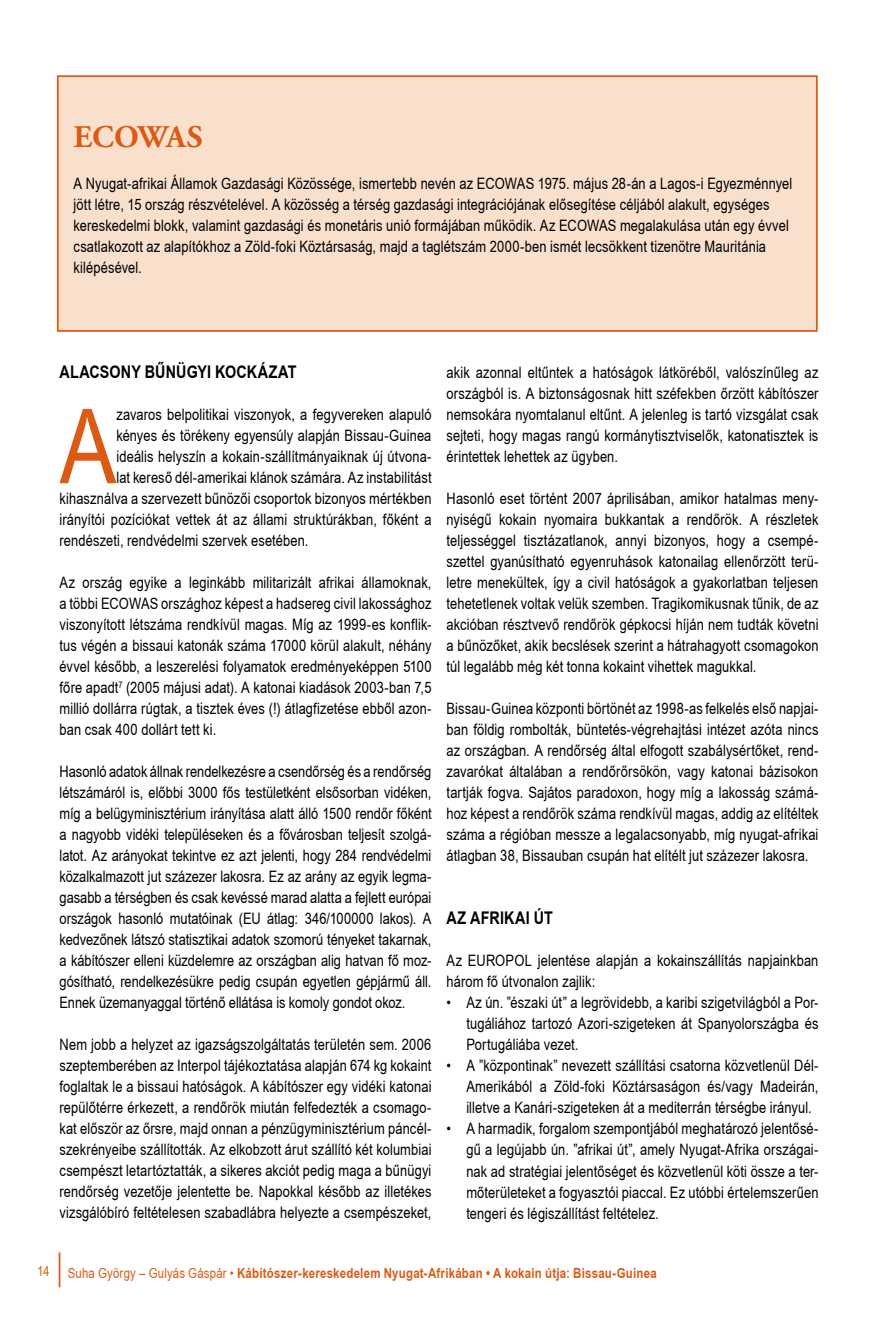
<style>
.page{position:relative;width:893px;height:1340px;background:#fff}
.page>*{position:absolute;margin:0;border:0;box-sizing:border-box;transform-origin:0 0}
.t1{font:103.77px "Arial Narrow Hu Normal";color:#db5b14}
.t2{font:700 31.5px "Adobe Garamond Pro";color:#db5b14}
.t3{font:700 17.5px "Arial Narrow Hu";letter-spacing:.01em;color:#000}
.t4{font:15.75px/21px "Arial Narrow Hu Normal";letter-spacing:.005em;color:#000;text-align:justify}
.t5{font:700 14px "Arial Narrow Hu";letter-spacing:.015em;color:#db5b14}
.t6{font:14px "Arial Narrow Hu Normal";color:#db5b14}
.s1{font-family:"Arial Narrow Hu Normal";font-weight:400}
</style>
<div class="page">
<hr style="left:59px;top:1252px;width:1px;height:35px;background:#db5b14">
<div style="left:58px;top:76px;width:759px;height:255px;background:#f9e0cd"></div>
<div style="left:57px;top:75px;width:761px;height:257px;border:2px solid #db5b14"></div>
<h2 class="t2" style="left:74px;top:119px;width:131px">ECOWAS</h2>
<p class="t4" style="left:74px;top:172px;width:720px;text-align:left">A Nyugat-afrikai Államok Gazdasági Közössége, ismertebb nevén az ECOWAS 1975. május 28-án a Lagos-i Egyezménnyel jött létre, 15 ország részvételével. A közösség a térség gazdasági integrációjának elősegítése céljából alakult, egységes kereskedelmi blokk, valamint gazdasági és monetáris unió formájában működik. Az ECOWAS megalakulása után egy évvel csatlakozott az alapítókhoz a Zöld-foki Köztársaság, majd a taglétszám 2000-ben ismét lecsökkent tizenötre Mauritánia kilépésével.</p>
<p class="t3" style="left:60px;top:359px;width:229px">Alacsony bűnügyi kockázat</p>
<h1 class="t1" style="left:60px;top:370px;width:58px">A</h1>
<p class="t4" style="left:116px;top:403px;width:317px">zavaros belpolitikai viszonyok, a fegyvereken alapuló</p>
<p class="t4" style="left:116px;top:424px;width:317px">kényes és törékeny egyensúly alapján Bissau-Guinea</p>
<p class="t4" style="left:116px;top:445px;width:317px">ideális helyszín a kokain-szállítmányaiknak új útvona-</p>
<p class="t4" style="left:116px;top:466px;width:317px">lat kereső dél-amerikai klánok számára. Az instabilitást</p>
<p class="t4" style="left:60px;top:487px;width:373px">kihasználva a szervezett bűnözői csoportok bizonyos mértékben</p>
<p class="t4" style="left:60px;top:508px;width:373px">irányítói pozíciókat vettek át az állami struktúrákban, főként a</p>
<p class="t4" style="left:60px;top:529px;width:251px">rendészeti, rendvédelmi szervek esetében.</p>
<p class="t4" style="left:60px;top:571px;width:374px">Az ország egyike a leginkább militarizált afrikai államoknak, a többi ECOWAS országhoz képest a hadsereg civil lakossághoz viszonyított létszáma rendkívül magas. Míg az 1999-es konflik&shy;tus végén a bissaui katonák száma 17000 körül alakult, néhány évvel később, a leszerelési folyamatok eredményeképpen 5100 főre apadt<sup>7</sup> (2005 májusi adat). A katonai kiadások 2003-ban 7,5 millió dollárra rúgtak, a tisztek éves (!) átlagfizetése ebből azon&shy;ban csak 400 dollárt tett ki.</p>
<p class="t4" style="left:60px;top:760px;width:374px">Hasonló adatok állnak rendelkezésre a csendőrség és a rendőrség létszámáról is, előbbi 3000 fős testületként elsősorban vidéken, míg a belügyminisztérium irányítása alatt álló 1500 rendőr főként a nagyobb vidéki településeken és a fővárosban teljesít szolgá&shy;latot. Az arányokat tekintve ez azt jelenti, hogy 284 rendvédelmi közalkalmazott jut százezer lakosra. Ez az arány az egyik legma&shy;gasabb a térségben és csak kevéssé marad alatta a fejlett európai országok hasonló mutatóinak (EU átlag: 346/100000 lakos). A kedvezőnek látszó statisztikai adatok szomorú tényeket takarnak, a kábítószer elleni küzdelemre az országban alig hatvan fő moz&shy;gósítható, rendelkezésükre pedig csupán egyetlen gépjármű áll.<br>Ennek üzemanyaggal történő ellátása is komoly gondot okoz.</p>
<p class="t4" style="left:60px;top:1033px;width:374px">Nem jobb a helyzet az igazságszolgáltatás területén sem. 2006 szeptemberében az Interpol tájékoztatása alapján 674 kg kokaint foglaltak le a bissaui hatóságok. A kábítószer egy vidéki katonai repülőtérre érkezett, a rendőrök miután felfedezték a csomago&shy;kat először az őrsre, majd onnan a pénzügyminisztérium páncél&shy;szekrényeibe szállították. Az elkobzott árut szállító két kolumbiai csempészt letartóztatták, a sikeres akciót pedig maga a bűnügyi rendőrség vezetője jelentette be. Napokkal később az illetékes vizsgálóbíró feltételesen szabadlábra helyezte a csempészeket,</p>
<p class="t4" style="left:446px;top:361px;width:374px">akik azonnal eltűntek a hatóságok látköréből, valószínűleg az országból is. A biztonságosnak hitt széfekben őrzött kábítószer nemsokára nyomtalanul eltűnt. A jelenleg is tartó vizsgálat csak sejteti, hogy magas rangú kormánytisztviselők, katonatisztek is érintettek lehettek az ügyben.</p>
<p class="t4" style="left:446px;top:487px;width:374px">Hasonló eset történt 2007 áprilisában, amikor hatalmas men - nyiségű kokain nyomaira bukkantak a rendőrök. A részletek teljességgel tisztázatlanok, annyi bizonyos, hogy a csempé&shy;szettel gyanúsítható egyenruhások katonailag ellenőrzött terü&shy;letre menekültek, így a civil hatóságok a gyakorlatban teljesen tehetetlenek voltak velük szemben. Tragikomikusnak tűnik, de az akcióban résztvevő rendőrök gépkocsi híján nem tudták követni a bűnözőket, akik becslések szerint a hátrahagyott csomagokon túl legalább még két tonna kokaint vihettek magukkal.</p>
<p class="t4" style="left:446px;top:697px;width:374px">Bissau-Guinea központi börtönét az 1998-as felkelés első napjai&shy;ban földig rombolták, büntetés-végrehajtási intézet azóta nincs az országban. A rendőrség által elfogott szabálysértőket, rend&shy;zavarókat általában a rendőrőrsökön, vagy katonai bázisokon tartják fogva. Sajátos paradoxon, hogy míg a lakosság számá&shy;hoz képest a rendőrök száma rendkívül magas, addig az elítéltek száma a régióban messze a legalacsonyabb, míg nyugat-afrikai átlagban 38, Bissauban csupán hat elítélt jut százezer lakosra.</p>
<p class="t3" style="left:446px;top:905px;width:62px">Az afrikai</p>
<p class="t3" style="left:534px;top:905px;width:17px">út</p>
<p class="t4" style="left:446px;top:949px;width:373px">Az EUROPOL jelentése alapján a kokainszállítás napjainkban három fő útvonalon zajlik:</p>
<p class="t4" style="left:466px;top:991px;width:354px;text-indent:-20px">• Az ún. ”északi út” a legrövidebb, a karibi szigetvilágból a Por&shy;tugáliához tartozó Azori-szigeteken át Spanyolországba és Portugáliába vezet.</p>
<p class="t4" style="left:466px;top:1054px;width:354px;text-indent:-20px">• A ”központinak” nevezett szállítási csatorna közvetlenül Dél-Amerikából a Zöld-foki Köztársaságon és/vagy Madeirán, illetve a Kanári-szigeteken át a mediterrán térségbe irányul.</p>
<p class="t4" style="left:466px;top:1117px;width:354px;text-indent:-20px">• A harmadik, forgalom szempontjából meghatározó jelentősé&shy;gű a legújabb ún. ”afrikai út”, amely Nyugat-Afrika országai&shy;nak ad stratégiai jelentőséget és közvetlenül köti össze a ter&shy;mőterületeket a fogyasztói piaccal. Ez utóbbi értelemszerűen tengeri és légiszállítást feltételez.</p>
<p class="t6" style="left:37px;top:1260px;width:14px">14</p>
<p class="t5" style="left:68px;top:1262px;width:591px"><span class="s1">Suha György – Gulyás Gáspár •</span> Kábítószer-kereskedelem Nyugat-Afrikában • A kokain útja: Bissau-Guinea</p>
</div>
